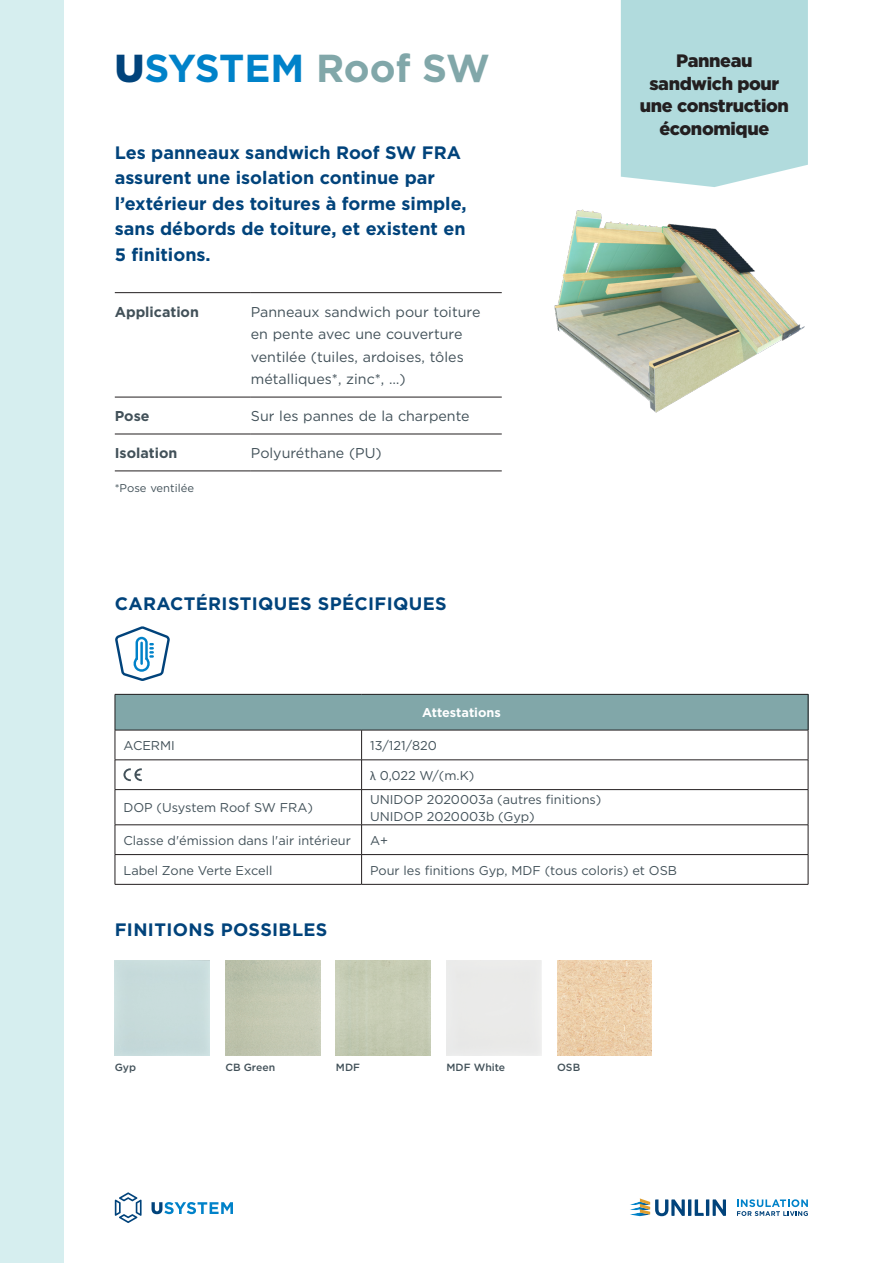
<style>
.page{position:relative;width:893px;height:1263px;background:#fff}
.page>*{position:absolute;margin:0;border:0;box-sizing:border-box;transform-origin:0 0}
.t1{font:700 39px "Gotham";letter-spacing:-.01em;color:#0082c9}
.t2{font:700 18px/25.5px "Gotham";color:#01437b}
.t3{font:700 18px "Gotham";letter-spacing:.02em;color:#01437b}
.t4{font:900 18px/22.5px "Gotham";letter-spacing:-.02em;color:#231f20;text-align:center}
.Produktnaam{font:14.25px/22.5px "Gotham";color:#425159}
.Produktnaam-2{font:700 14.25px "Gotham";color:#425159}
.t5{font:12.75px "Gotham";color:#425159}
.t6{font:700 12.75px "Gotham";color:#fff}
.Produktnaam-3{font:11.25px "Gotham";color:#425159}
.t7{font:500 10.5px "Gotham";color:#425159}
.s1{font-weight:900;color:#01437b}
.s2{color:#81a7a9}
.s3{font-family:"Calibri"}
</style>
<div class="page">
<div style="left:0;top:0;width:64px;height:1263px;background:#d6eeef"></div>
<svg style="left:152px;top:1202px;width:81px;height:12px"></svg>
<svg style="left:115px;top:1192px;width:27px;height:31px"></svg>
<svg style="left:630px;top:1198px;width:96px;height:18px"></svg>
<svg style="left:737px;top:1199px;width:71px;height:17px"></svg>
<hr style="left:115px;top:292px;width:136px;height:1px;background:#231f20">
<hr style="left:251px;top:292px;width:251px;height:1px;background:#231f20">
<hr style="left:115px;top:397px;width:136px;height:1px;background:#231f20">
<hr style="left:251px;top:397px;width:251px;height:1px;background:#231f20">
<hr style="left:115px;top:434px;width:136px;height:1px;background:#231f20">
<hr style="left:251px;top:434px;width:251px;height:1px;background:#231f20">
<hr style="left:115px;top:471px;width:136px;height:1px;background:#231f20">
<hr style="left:251px;top:471px;width:251px;height:1px;background:#231f20">
<img style="left:554px;top:209px;width:251px;height:204px">
<div style="left:115px;top:694px;width:693px;height:36px;background:#81a7a9"></div>
<hr style="left:115px;top:694px;width:247px;height:1px;background:#231f20">
<hr style="left:115px;top:694px;width:1px;height:36px;background:#231f20">
<hr style="left:362px;top:694px;width:446px;height:1px;background:#231f20">
<hr style="left:808px;top:694px;width:1px;height:36px;background:#231f20">
<hr style="left:115px;top:730px;width:247px;height:1px;background:#231f20">
<hr style="left:115px;top:730px;width:1px;height:30px;background:#231f20">
<hr style="left:362px;top:730px;width:446px;height:1px;background:#231f20">
<hr style="left:361px;top:730px;width:1px;height:30px;background:#231f20">
<hr style="left:808px;top:730px;width:1px;height:30px;background:#231f20">
<hr style="left:115px;top:759px;width:247px;height:1px;background:#231f20">
<svg style="left:115px;top:760px;width:1px;height:29px"></svg>
<hr style="left:362px;top:759px;width:446px;height:1px;background:#231f20">
<svg style="left:361px;top:760px;width:1px;height:29px"></svg>
<svg style="left:808px;top:760px;width:1px;height:29px"></svg>
<hr style="left:115px;top:789px;width:247px;height:1px;background:#231f20">
<hr style="left:115px;top:790px;width:1px;height:35px;background:#231f20">
<hr style="left:362px;top:789px;width:446px;height:1px;background:#231f20">
<hr style="left:361px;top:790px;width:1px;height:35px;background:#231f20">
<hr style="left:808px;top:790px;width:1px;height:35px;background:#231f20">
<hr style="left:115px;top:824px;width:247px;height:1px;background:#231f20">
<hr style="left:362px;top:824px;width:446px;height:1px;background:#231f20">
<hr style="left:115px;top:854px;width:247px;height:1px;background:#231f20">
<svg style="left:115px;top:825px;width:1px;height:59px"></svg>
<hr style="left:362px;top:854px;width:446px;height:1px;background:#231f20">
<svg style="left:361px;top:825px;width:1px;height:59px"></svg>
<svg style="left:808px;top:825px;width:1px;height:59px"></svg>
<hr style="left:115px;top:884px;width:247px;height:1px;background:#231f20">
<hr style="left:362px;top:884px;width:446px;height:1px;background:#231f20">
<svg style="left:123px;top:768px;width:19px;height:13px"></svg>
<svg style="left:115px;top:626px;width:55px;height:55px"></svg>
<img style="left:557px;top:960px;width:95px;height:95px">
<div style="left:621px;top:0;width:187px;height:187px;background:#b1dbdd"></div>
<p class="t1" style="left:115px;top:43px;width:377px"><span class="s1">U</span>SYSTEM <span class="s2">Roof SW</span></p>
<p class="t2" style="left:115px;top:140px;width:353px">Les panneaux sandwich Roof SW FRA assurent une isolation continue par l’extérieur des toitures à forme simple, sans débords de toiture, et existent en</p>
<p class="t2" style="left:115px;top:242px;width:97px">5 finitions.</p>
<p class="Produktnaam-2" style="left:115px;top:302px;width:86px">Application</p>
<p class="Produktnaam" style="left:251px;top:300px;width:231px">Panneaux sandwich pour toiture en pente avec une couverture ventilée (tuiles, ardoises, tôles métalliques*, zinc*, …)</p>
<p class="Produktnaam-2" style="left:115px;top:407px;width:36px">Pose</p>
<p class="Produktnaam" style="left:251px;top:405px;width:220px">Sur les pannes de la charpente</p>
<p class="Produktnaam-2" style="left:115px;top:444px;width:64px">Isolation</p>
<p class="Produktnaam" style="left:251px;top:442px;width:132px">Polyuréthane (PU)</p>
<p class="Produktnaam-3" style="left:115px;top:481px;width:81px">*Pose ventilée</p>
<p class="t4" style="left:640px;top:49px;width:151px">Panneau sandwich pour une construction économique</p>
<p class="t3" style="left:115px;top:592px;width:333px">CARACTÉRISTIQUES SPÉCIFIQUES</p>
<p class="t6" style="left:422px;top:704px;width:80px">Attestations</p>
<p class="t5" style="left:123px;top:737px;width:53px">ACERMI</p>
<p class="t5" style="left:370px;top:737px;width:68px">13/121/820</p>
<p class="t5" style="left:370px;top:767px;width:106px"><span class="s3">λ</span> 0,022 W/(m.K)</p>
<p class="t5" style="left:123px;top:800px;width:191px">DOP (Usystem Roof SW FRA)</p>
<p class="t5" style="left:370px;top:791px;width:233px">UNIDOP 2020003a (autres finitions)</p>
<p class="t5" style="left:370px;top:808px;width:166px">UNIDOP 2020003b (Gyp)</p>
<p class="t5" style="left:123px;top:832px;width:229px">Classe d'émission dans l'air intérieur</p>
<p class="t5" style="left:370px;top:832px;width:20px">A+</p>
<p class="t5" style="left:123px;top:862px;width:150px">Label Zone Verte Excell</p>
<p class="t5" style="left:370px;top:862px;width:308px">Pour les finitions Gyp, MDF (tous coloris) et OSB</p>
<p class="t3" style="left:115px;top:918px;width:214px">FINITIONS POSSIBLES</p>
<p class="t7" style="left:115px;top:1061px;width:23px">Gyp</p>
<p class="t7" style="left:225px;top:1061px;width:51px">CB Green</p>
<p class="t7" style="left:336px;top:1061px;width:26px">MDF</p>
<p class="t7" style="left:447px;top:1061px;width:60px">MDF White</p>
<p class="t7" style="left:557px;top:1061px;width:25px">OSB</p>
</div>
